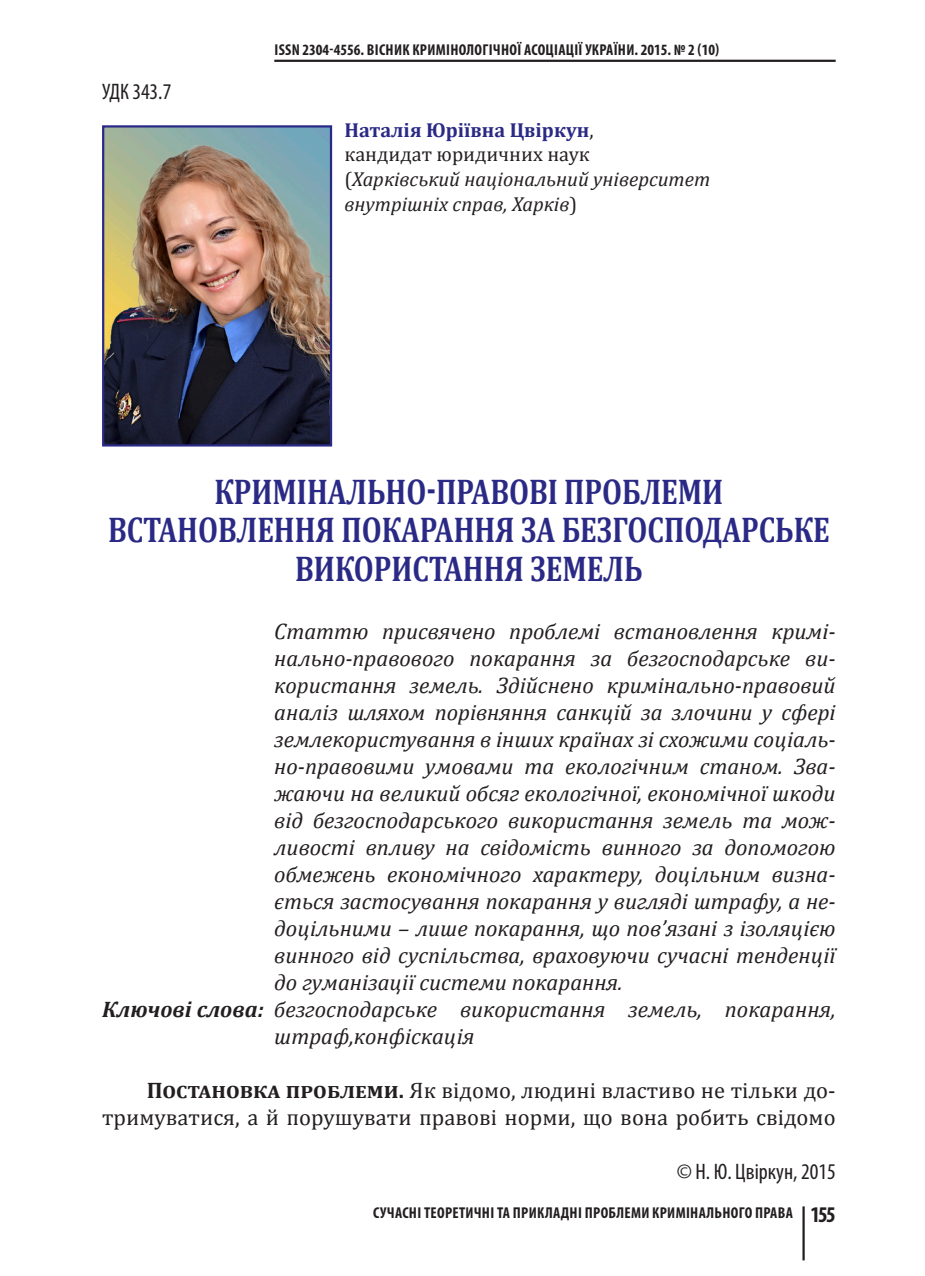
<style>
.page{position:relative;width:925px;height:1276px;background:#fff}
.page>*{position:absolute;margin:0;border:0;box-sizing:border-box;transform-origin:0 0}
.статья_назв_КАПС{font:700 36px/38.2px "Cambria";color:#2a2a86;text-align:center;scale:.8 1}
.статья_вступление{font:italic 22.5px/27px "Cambria";color:#231f20;text-align:justify}
.статья_ключ_2{font:22.5px/27px "Cambria";color:#231f20;text-align:right}
.статья_ключ{font:italic 22.5px/27px "Cambria";color:#231f20}
.статья_УДК_NP{font:condensed 22.5px "Myriad Pro";color:#231f20}
.колонтитул{font:700 condensed 22.5px "Myriad Pro";color:#231f20}
.статья_автор_1{font:italic 20.25px/24.8px "Cambria";color:#231f20}
.колонтитул-2{font:700 condensed 15.75px "Myriad Pro";letter-spacing:.02em;color:#231f20}
.s1{font-weight:700;font-style:normal;color:#2a2a86}
.s2{font-style:normal}
.s3{font-weight:700}
</style>
<div class="page">
<hr style="left:802px;top:1206px;width:3px;height:54px;background:#231f20">
<hr style="left:274px;top:60px;width:562px;height:2px;background:#231f20">
<img style="left:105px;top:128px;width:224px;height:315px">
<div style="left:102px;top:125px;width:230px;height:321px;border:2px solid #2a2a86"></div>
<p class="статья_УДК_NP" style="left:102px;top:78px;width:71px">УДК 343.7</p>
<p class="колонтитул-2" style="left:274px;top:40px;width:446px">ISSN 2304-4556. ВІСНИК КРИМІНОЛОГІЧНОЇ АСОЦІАЦІЇ УКРАЇНИ. 2015. № 2 (10)</p>
<p class="статья_автор_1" style="left:344px;top:116px;width:367px"><span class="s1">Наталія Юріївна Цвіркун</span><span class="s2">,<br>кандидат юридичних наук (</span>Харківський національний університет внутрішніх справ, Харків<span class="s2">)</span></p>
<h1 class="статья_назв_КАПС" style="left:108px;top:471px;width:903px">КРИМІНАЛЬНО-ПРАВОВІ ПРОБЛЕМИ<br>ВСТАНОВЛЕННЯ ПОКАРАННЯ ЗА БЕЗГОСПОДАРСЬКЕ<br>ВИКОРИСТАННЯ ЗЕМЕЛЬ</h1>
<p class="статья_вступление" style="left:274px;top:617px;width:563px">Статтю присвячено проблемі встановлення кримі&shy;нально-правового покарання за безгосподарське ви&shy;користання земель. Здійснено кримінально-правовий аналіз шляхом порівняння санкцій за злочини у сфері землекористування в інших країнах зі схожими соціаль&shy;но-правовими умовами та екологічним станом. Зва&shy;жаючи на великий обсяг екологічної, економічної шкоди від безгосподарського використання земель та мож&shy;ливості впливу на свідомість винного за допомогою обмежень економічного характеру, доцільним визна&shy;ється застосування покарання у вигляді штрафу, а не&shy;доцільними – лише покарання, що пов’язані з ізоляцією винного від суспільства, враховуючи сучасні тенденції до гуманізації системи покарання.</p>
<p class="статья_ключ" style="left:274px;top:995px;width:563px;text-indent:-172px"><span class="s3">Ключові слова:</span> безгосподарське використання земель, покарання, штраф,конфіскація</p>
<p class="статья_ключ_2" style="left:102px;top:1077px;width:735px"><span class="s3">Постановка проблеми.</span> Як відомо, людині властиво не тільки до&shy;тримуватися, а й порушувати правові норми, що вона робить свідомо</p>
<p class="статья_УДК_NP" style="left:677px;top:1158px;width:160px">© Н. Ю. Цвіркун, 2015</p>
<p class="колонтитул-2" style="left:373px;top:1202px;width:421px">Сучасні теоретичні та прикладні проблеми кримінального права</p>
<p class="колонтитул" style="left:810px;top:1200px;width:27px">155</p>
</div>
